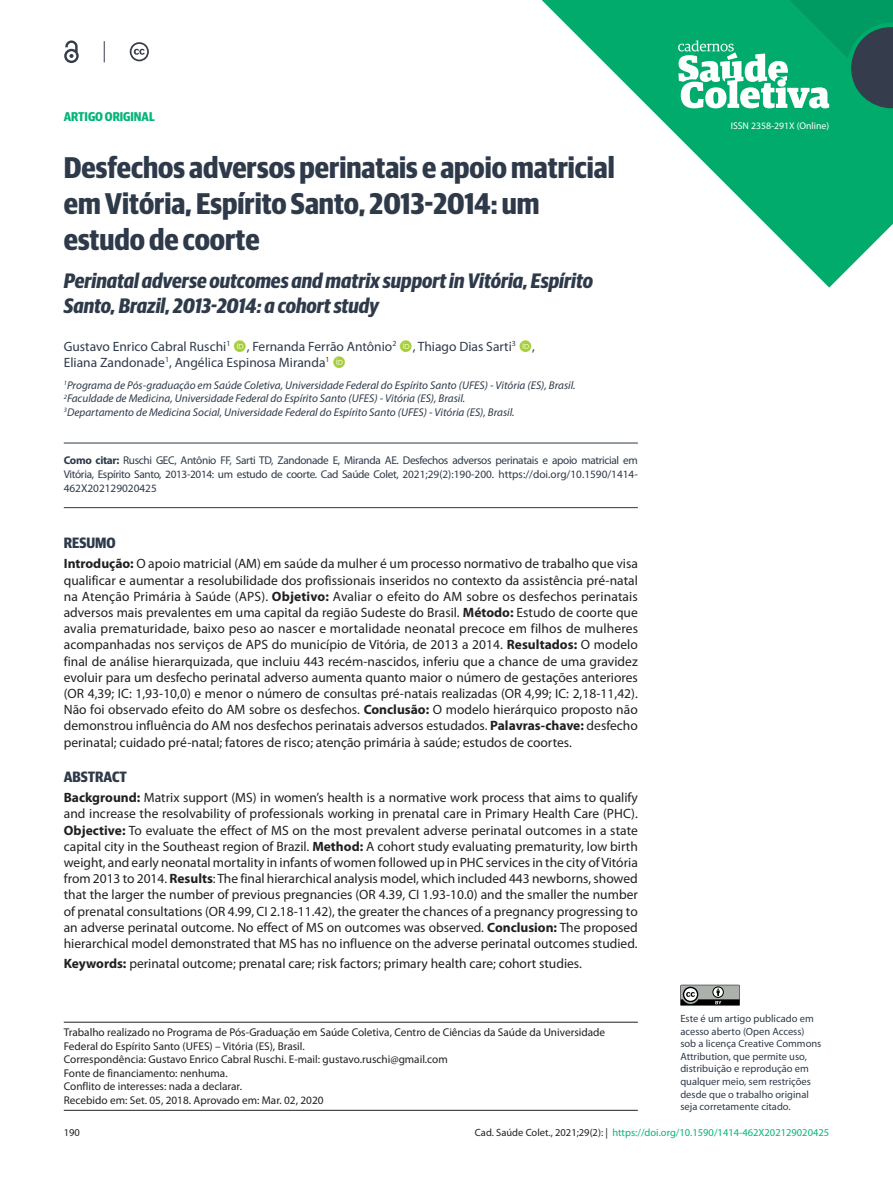
<style>
.page{position:relative;width:893px;height:1191px;background:#fff}
.page>*{position:absolute;margin:0;border:0;box-sizing:border-box;transform-origin:0 0}
.ArticleTitle{font:700 30px/36px "Guardian Sans Cond";color:#2e3a4a}
.ArticleTitle-Trans1{font:italic 700 21px/25.2px "Guardian Sans Cond";color:#2e3a4a}
.AbstractTitle-Trans1{font:700 15px "Guardian Sans Cond";color:#2e3a4a}
.AbstractTitle{font:700 15px "Guardian Sans Cond";color:#2e3a4a}
.Abstract{font:13.5px/16.2px "Myriad Pro";color:#231f20;text-align:justify}
.Abstract-Trans1{font:13.5px/16.2px "Myriad Pro";color:#231f20;text-align:justify}
.Authors{font:13.5px/16.2px "Myriad Pro";color:#2e3a4a}
.Keywords-Trans1{font:13.5px "Myriad Pro";color:#231f20}
.t1{font:700 12.75px "Guardian Sans Cond";color:#05b479}
.Affiliations{font:italic 11.25px "Myriad Pro";color:#2e3a4a}
.HowToCite{font:11.25px/13.5px "Myriad Pro";color:#2e3a4a;text-align:justify}
.fnArticleOther{font:11.25px/13.5px "Myriad Pro";color:#231f20}
.Correspondence{font:11.25px "Myriad Pro";color:#231f20}
.History{font:11.25px "Myriad Pro";color:#231f20}
.fnConflict{font:11.25px "Myriad Pro";color:#231f20}
.fnSupported-by{font:11.25px "Myriad Pro";color:#231f20}
.t2{font:10.5px/12.6px "Myriad Pro";color:#2e3a4a}
.t3{font:10.5px "Myriad Pro";color:#05b479}
.t4{font:9.75px "Myriad Pro";color:#fff}
.s1{font-weight:700}
.s2{color:#231f20}
</style>
<div class="page">
<svg style="left:666px;top:125px;width:227px;height:162px;fill:#00ab6c"></svg>
<svg style="left:541px;top:0;width:352px;height:125px"></svg>
<svg style="left:64px;top:40px;width:15px;height:23px"></svg>
<svg style="left:130px;top:42px;width:19px;height:19px"></svg>
<svg style="left:104px;top:41px;width:1px;height:21px"></svg>
<svg style="left:680px;top:984px;width:60px;height:21px"></svg>
<hr style="left:64px;top:443px;width:574px;height:1px;background:#2e3a4a">
<hr style="left:64px;top:507px;width:574px;height:1px;background:#2e3a4a">
<hr style="left:64px;top:1022px;width:574px;height:1px;background:#231f20">
<hr style="left:64px;top:1110px;width:574px;height:1px;background:#231f20">
<p class="t1" style="left:64px;top:107px;width:92px">ARTIGO ORIGINAL</p>
<p class="ArticleTitle" style="left:64px;top:147px;width:552px">Desfechos adversos perinatais e apoio matricial em Vitória, Espírito Santo, 2013-2014: um estudo de coorte</p>
<p class="ArticleTitle-Trans1" style="left:64px;top:266px;width:531px">Perinatal adverse outcomes and matrix support in Vitória, Espírito<br>Santo, Brazil, 2013-2014: a cohort study</p>
<p class="Authors" style="left:64px;top:338px;width:473px">Gustavo Enrico Cabral Ruschi<sup>1</sup> , Fernanda Ferrão Antônio<sup>2</sup> , Thiago Dias Sarti<sup>3</sup> ,<br>Eliana Zandonade<sup>1</sup>, Angélica Espinosa Miranda<sup>1</sup></p>
<p class="Affiliations" style="left:64px;top:378px;width:513px"><sup>1</sup>Programa de Pós-graduação em Saúde Coletiva, Universidade Federal do Espírito Santo (UFES) - Vitória (ES), Brasil.</p>
<p class="Affiliations" style="left:64px;top:392px;width:403px"><sup>2</sup>Faculdade de Medicina, Universidade Federal do Espírito Santo (UFES) - Vitória (ES), Brasil.</p>
<p class="Affiliations" style="left:64px;top:405px;width:452px"><sup>3</sup>Departamento de Medicina Social, Universidade Federal do Espírito Santo (UFES) - Vitória (ES), Brasil.</p>
<p class="HowToCite" style="left:64px;top:454px;width:576px"><span class="s1">Como citar:</span> Ruschi GEC, Antônio FF, Sarti TD, Zandonade E, Miranda AE. Desfechos adversos perinatais e apoio matricial em Vitória, Espírito Santo, 2013-2014: um estudo de coorte. Cad Saúde Colet, 2021;29(2):190-200. https://doi.org/10.1590/1414- 462X202129020425</p>
<p class="AbstractTitle" style="left:64px;top:532px;width:53px">RESUMO</p>
<p class="Abstract" style="left:64px;top:555px;width:576px"><span class="s1">Introdução:</span> O apoio matricial (AM) em saúde da mulher é um processo normativo de trabalho que visa qualificar e aumentar a resolubilidade dos profissionais inseridos no contexto da assistência pré-natal na Atenção Primária à Saúde (APS). <span class="s1">Objetivo:</span> Avaliar o efeito do AM sobre os desfechos perinatais adversos mais prevalentes em uma capital da região Sudeste do Brasil. <span class="s1">Método:</span> Estudo de coorte que avalia prematuridade, baixo peso ao nascer e mortalidade neonatal precoce em filhos de mulheres acompanhadas nos serviços de APS do município de Vitória, de 2013 a 2014. <span class="s1">Resultados:</span> O modelo final de análise hierarquizada, que incluiu 443 recém-nascidos, inferiu que a chance de uma gravidez evoluir para um desfecho perinatal adverso aumenta quanto maior o número de gestações anteriores (OR 4,39; IC: 1,93-10,0) e menor o número de consultas pré-natais realizadas (OR 4,99; IC: 2,18-11,42).<br>Não foi observado efeito do AM sobre os desfechos. <span class="s1">Conclusão:</span> O modelo hierárquico proposto não demonstrou influência do AM nos desfechos perinatais adversos estudados. <span class="s1">Palavras-chave:</span> desfecho perinatal; cuidado pré-natal; fatores de risco; atenção primária à saúde; estudos de coortes.</p>
<p class="AbstractTitle-Trans1" style="left:64px;top:765px;width:65px">ABSTRACT</p>
<p class="Abstract-Trans1" style="left:64px;top:789px;width:576px"><span class="s1">Background:</span> Matrix support (MS) in women’s health is a normative work process that aims to qualify and increase the resolvability of professionals working in prenatal care in Primary Health Care (PHC).<br><span class="s1">Objective:</span> To evaluate the effect of MS on the most prevalent adverse perinatal outcomes in a state capital city in the Southeast region of Brazil. <span class="s1">Method:</span> A cohort study evaluating prematurity, low birth weight, and early neonatal mortality in infants of women followed up in PHC services in the city of Vitória from 2013 to 2014. <span class="s1">Results</span>: The final hierarchical analysis model, which included 443 newborns, showed that the larger the number of previous pregnancies (OR 4.39, CI 1.93-10.0) and the smaller the number of prenatal consultations (OR 4.99, CI 2.18-11.42), the greater the chances of a pregnancy progressing to an adverse perinatal outcome. No effect of MS on outcomes was observed. <span class="s1">Conclusion:</span> The proposed hierarchical model demonstrated that MS has no influence on the adverse perinatal outcomes studied.</p>
<p class="Keywords-Trans1" style="left:64px;top:955px;width:520px"><span class="s1">Keywords:</span> perinatal outcome; prenatal care; risk factors; primary health care; cohort studies.</p>
<p class="fnArticleOther" style="left:64px;top:1025px;width:543px">Trabalho realizado no Programa de Pós-Graduação em Saúde Coletiva, Centro de Ciências da Saúde da Universidade<br>Federal do Espírito Santo (UFES) – Vitória (ES), Brasil.</p>
<p class="Correspondence" style="left:64px;top:1052px;width:385px">Correspondência: Gustavo Enrico Cabral Ruschi. E-mail: gustavo.ruschi@gmail.com</p>
<p class="fnSupported-by" style="left:64px;top:1066px;width:165px">Fonte de financiamento: nenhuma.</p>
<p class="fnConflict" style="left:64px;top:1079px;width:180px">Conflito de interesses: nada a declarar.</p>
<p class="History" style="left:64px;top:1093px;width:261px">Recebido em: Set. 05, 2018. Aprovado em: Mar. 02, 2020</p>
<p class="t4" style="left:731px;top:120px;width:100px">ISSN 2358-291X (Online)</p>
<p class="t2" style="left:680px;top:1012px;width:143px">Este é um artigo publicado em acesso aberto (Open Access) sob a licença Creative Commons<br>Attribution, que permite uso, distribuição e reprodução em qualquer meio, sem restrições desde que o trabalho original seja corretamente citado.</p>
<p class="t3" style="left:475px;top:1125px;width:356px"><span class="s2">Cad. Saúde Colet., 2021;29(2): |</span> https://doi.org/10.1590/1414-462X202129020425</p>
</div>
